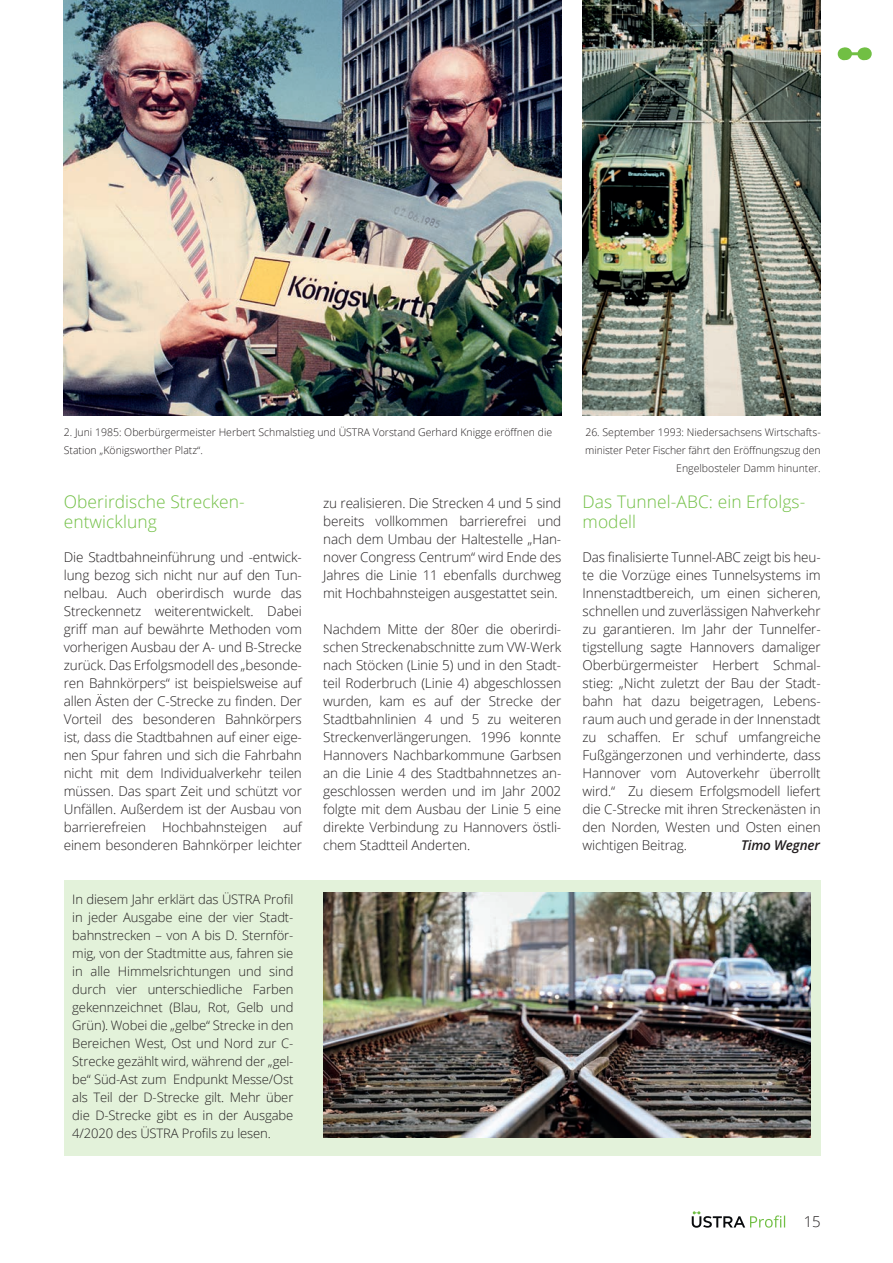
<style>
.page{position:relative;width:893px;height:1263px;background:#fff}
.page>*{position:absolute;margin:0;border:0;box-sizing:border-box;transform-origin:0 0}
.t1{font:300 17.4px/20.9px "Open Sans";letter-spacing:.005em;color:#71bf44}
.t2{font:300 15px "Open Sans";color:#231f20}
.t3{font:300 13.5px/18px "Open Sans";letter-spacing:-.01em;color:#231f20;text-align:justify}
.t4{font:italic 600 13.5px "Open Sans";letter-spacing:-.01em;color:#231f20}
.t5{font:300 13.05px/18px "Open Sans";letter-spacing:-.01em;color:#231f20;text-align:justify}
.t6{font:300 10.5px/18px "Open Sans";color:#231f20}
</style>
<div class="page">
<svg style="left:692px;top:1211px;width:93px;height:17px"></svg>
<div style="left:64px;top:880px;width:757px;height:276px;background:#e3f2da"></div>
<img style="left:323px;top:892px;width:487px;height:246px">
<svg style="left:838px;top:47px;width:34px;height:13px"></svg>
<img style="left:64px;top:0;width:497px;height:415px">
<img style="left:583px;top:0;width:238px;height:415px">
<p class="t6" style="left:64px;top:422px;width:490px">2. Juni 1985: Oberbürgermeister Herbert Schmalstieg und ÜSTRA Vorstand Gerhard Knigge eröffnen die<br>Station „Königsworther Platz“.</p>
<p class="t6" style="left:585px;top:422px;width:237px;text-align:right">26. September 1993: Niedersachsens Wirtschafts&shy;minister Peter Fischer fährt den Eröffnungszug den<br>Engelbosteler Damm hinunter.</p>
<p class="t1" style="left:583px;top:490px;width:224px">Das Tunnel-ABC: ein Erfolgs&shy;modell</p>
<p class="t3" style="left:583px;top:547px;width:240px">Das finalisierte Tunnel-ABC zeigt bis heu&shy;te die Vorzüge eines Tunnelsystems im Innenstadtbereich, um einen sicheren, schnellen und zuverlässigen Nahverkehr zu garantieren. Im Jahr der Tunnelfer&shy;tigstellung sagte Hannovers damaliger Oberbürgermeister Herbert Schmal&shy;stieg: „Nicht zuletzt der Bau der Stadt&shy;bahn hat dazu beigetragen, Lebens&shy;raum auch und gerade in der Innenstadt zu schaffen. Er schuf umfangreiche Fußgängerzonen und verhinderte, dass Hannover vom Autoverkehr überrollt wird.“ Zu diesem Erfolgsmodell liefert die C-Strecke mit ihren Streckenästen in den Norden, Westen und Osten einen wichtigen Beitrag.</p>
<p class="t1" style="left:64px;top:490px;width:182px">Oberirdische Strecken&shy;entwicklung</p>
<p class="t3" style="left:64px;top:547px;width:240px">Die Stadtbahneinführung und -entwick&shy;lung bezog sich nicht nur auf den Tun&shy;nelbau. Auch oberirdisch wurde das Streckennetz weiterentwickelt. Dabei griff man auf bewährte Methoden vom vorherigen Ausbau der A- und B-Strecke zurück. Das Erfolgsmodell des „besonde&shy;ren Bahnkörpers“ ist beispielsweise auf allen Ästen der C-Strecke zu finden. Der Vorteil des besonderen Bahnkörpers ist, dass die Stadtbahnen auf einer eige&shy;nen Spur fahren und sich die Fahrbahn nicht mit dem Individualverkehr teilen müssen. Das spart Zeit und schützt vor Unfällen. Außerdem ist der Ausbau von barrierefreien Hochbahnsteigen auf einem besonderen Bahnkörper leichter</p>
<p class="t3" style="left:323px;top:493px;width:240px">zu realisieren. Die Strecken 4 und 5 sind bereits vollkommen barrierefrei und nach dem Umbau der Haltestelle „Han&shy;nover Congress Centrum“ wird Ende des Jahres die Linie 11 ebenfalls durchweg mit Hochbahnsteigen ausgestattet sein.</p>
<p class="t3" style="left:323px;top:619px;width:240px">Nachdem Mitte der 80er die oberirdi&shy;schen Streckenabschnitte zum VW-Werk nach Stöcken (Linie 5) und in den Stadt&shy;teil Roderbruch (Linie 4) abgeschlossen wurden, kam es auf der Strecke der Stadtbahnlinien 4 und 5 zu weiteren Streckenverlängerungen. 1996 konnte Hannovers Nachbarkommune Garbsen an die Linie 4 des Stadtbahnnetzes an&shy;geschlossen werden und im Jahr 2002 folgte mit dem Ausbau der Linie 5 eine direkte Verbindung zu Hannovers östli&shy;chem Stadtteil Anderten.</p>
<p class="t4" style="left:741px;top:835px;width:81px">Timo Wegner</p>
<p class="t5" style="left:72px;top:889px;width:223px">In diesem Jahr erklärt das ÜSTRA Profil in jeder Ausgabe eine der vier Stadt&shy;bahnstrecken – von A bis D. Sternför&shy;mig, von der Stadtmitte aus, fahren sie in alle Himmelsrichtungen und sind durch vier unterschiedliche Farben gekennzeichnet (Blau, Rot, Gelb und Grün). Wobei die „gelbe“ Strecke in den Bereichen West, Ost und Nord zur C-Strecke gezählt wird, während der „gel&shy;be“ Süd-Ast zum Endpunkt Messe/Ost als Teil der D-Strecke gilt. Mehr über die D-Strecke gibt es in der Ausgabe 4/2020 des ÜSTRA Profils zu lesen.</p>
<p class="t2" style="left:804px;top:1211px;width:18px">15</p>
</div>
